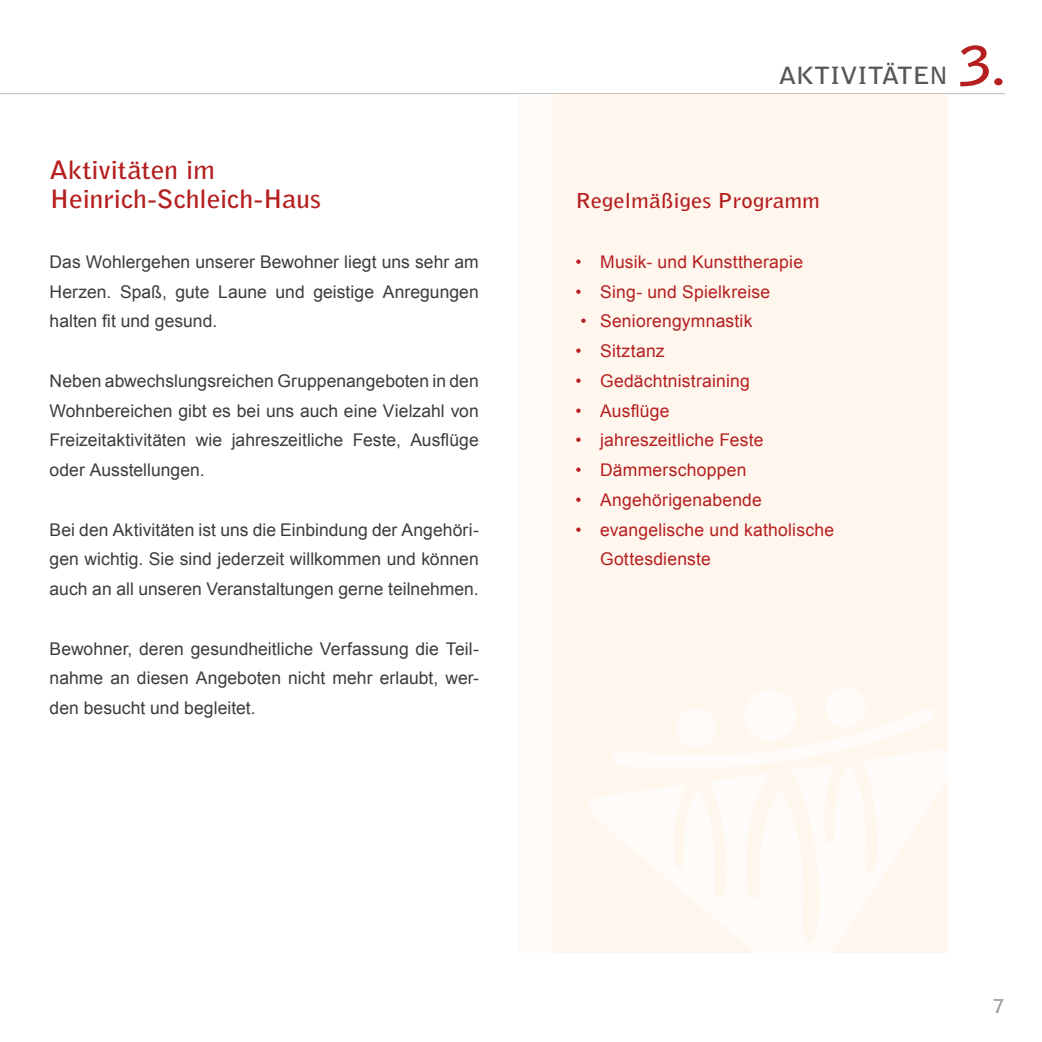
<style>
.page{position:relative;width:1042px;height:1042px;background:#fff}
.page>*{position:absolute;margin:0;border:0;box-sizing:border-box;transform-origin:0 0}
.t1{font:700 53.55px "Bell Gothic Std";color:#b51f1f;scale:1.11 1}
.t2{font:700 25.2px/29.8px "Bell Gothic Std";letter-spacing:-.015em;color:#b51f1f;scale:1.11 1}
.t3{font:700 23.62px "Bell Gothic Std";letter-spacing:-.01em;color:#575756;scale:1.11 1}
.t4{font:700 20.47px "Bell Gothic Std";color:#b51f1f;scale:1.11 1}
.t5{font:700 18.9px "Bell Gothic Std";color:#9d9d9c;scale:1.11 1}
.t6{font:17.5px/29.8px "Arial";color:#3c3c3b;text-align:justify}
.t7{font:17.5px/29.8px "Arial";letter-spacing:.015em;color:#b51f1f}
</style>
<div class="page">
<hr style="left:0;top:93px;width:1005px;height:1px;background:#c6c6c6">
<div style="left:518px;top:94px;width:430px;height:858px;background:#fff6ee"></div>
<div style="left:518px;top:94px;width:35px;height:858px;background:#fffaf6"></div>
<h2 class="t2" style="left:50px;top:155px;width:246px">Aktivitäten im<br>Heinrich-Schleich-Haus</h2>
<p class="t6" style="left:50px;top:247px;width:431px">Das Wohlergehen unserer Bewohner liegt uns sehr am Herzen. Spaß, gute Laune und geistige Anregungen halten fit und gesund.</p>
<p class="t6" style="left:50px;top:366px;width:431px">Neben abwechslungsreichen Gruppenangeboten in den Wohnbereichen gibt es bei uns auch eine Vielzahl von Freizeitaktivitäten wie jahreszeitliche Feste, Ausflüge oder Ausstellungen.</p>
<p class="t6" style="left:50px;top:515px;width:431px">Bei den Aktivitäten ist uns die Einbindung der Angehöri&shy;gen wichtig. Sie sind jederzeit willkommen und können auch an all unseren Veranstaltungen gerne teilnehmen.</p>
<p class="t6" style="left:50px;top:634px;width:431px">Bewohner, deren gesundheitliche Verfassung die Teil&shy;nahme an diesen Angeboten nicht mehr erlaubt, wer&shy;den besucht und begleitet.</p>
<h3 class="t3" style="left:778px;top:61px;width:154px">AKTIVITÄTEN</h3>
<h1 class="t1" style="left:959px;top:33px;width:44px">3.</h1>
<p class="t4" style="left:575px;top:189px;width:222px">Regelmäßiges Programm</p>
<p class="t7" style="left:575px;top:247px;width:229px">• Musik- und Kunsttherapie</p>
<p class="t7" style="left:575px;top:277px;width:196px">• Sing- und Spielkreise</p>
<p class="t7" style="left:580px;top:306px;width:173px">• Seniorengymnastik</p>
<p class="t7" style="left:575px;top:336px;width:91px">• Sitztanz</p>
<p class="t7" style="left:575px;top:366px;width:176px">• Gedächtnistraining</p>
<p class="t7" style="left:575px;top:396px;width:95px">• Ausflüge</p>
<p class="t7" style="left:575px;top:425px;width:189px">• jahreszeitliche Feste</p>
<p class="t7" style="left:575px;top:455px;width:172px">• Dämmerschoppen</p>
<p class="t7" style="left:575px;top:485px;width:188px">• Angehörigenabende</p>
<p class="t7" style="left:600px;top:515px;width:236px;text-indent:-24px">• evangelische und katholische<br>Gottesdienste</p>
<p class="t5" style="left:993px;top:994px;width:12px">7</p>
</div>
